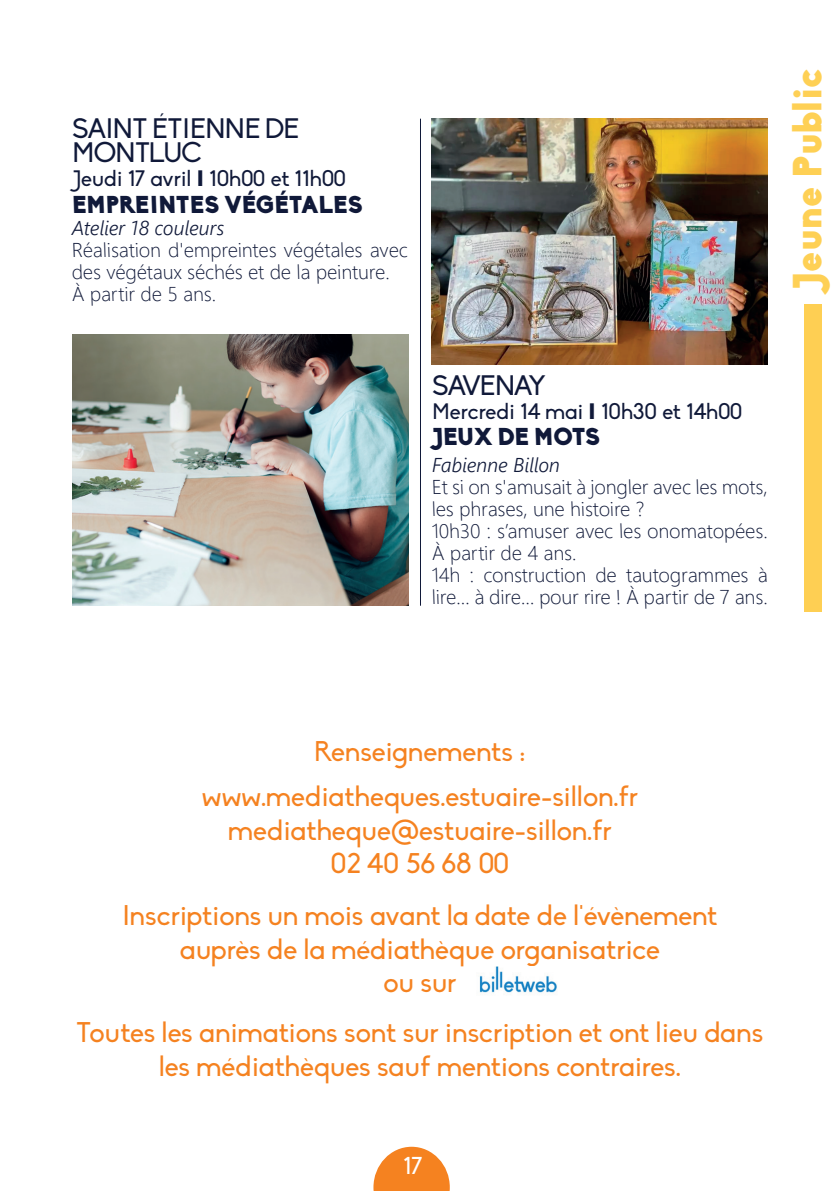
<style>
.page{position:relative;width:840px;height:1191px;background:#fff}
.page>*{position:absolute;margin:0;border:0;box-sizing:border-box;transform-origin:0 0}
.t1{font:900 40px "Biko";color:#fed055}
.t2{font:28px/33.6px "Biko";color:#f58220;text-align:center}
.t3{font:27.8px/24px "Biko";letter-spacing:-.03em;color:#101939}
.t4{font:27.8px "Biko";letter-spacing:-.06em;color:#101939}
.t5{font:900 24px "Biko";color:#101939}
.t6{font:24px "Biko";color:#fff}
.t7{font:22px "Biko";color:#101939}
.t8{font:300 20px/22px "Segoe UI";color:#101939}
.t9{font:italic 300 20px "Segoe UI";color:#101939}
.s1{font-weight:900}
</style>
<div class="page">
<svg style="left:373px;top:1146px;width:76px;height:45px"></svg>
<img style="left:72px;top:334px;width:336px;height:271px">
<img style="left:431px;top:119px;width:336px;height:245px">
<img style="left:479px;top:966px;width:78px;height:27px">
<div style="left:804px;top:304px;width:17px;height:308px;background:#fecf53"></div>
<hr style="left:420px;top:119px;width:1px;height:486px;background:#101939">
<p class="t3" style="left:72px;top:117px;width:228px">SAINT ÉTIENNE DE<br>MONTLUC</p>
<p class="t7" style="left:72px;top:166px;width:276px">Jeudi 17 avril <span class="s1">I</span> 10h00 et 11h00</p>
<p class="t5" style="left:72px;top:189px;width:293px">EMPREINTES VÉGÉTALES</p>
<p class="t9" style="left:72px;top:208px;width:155px">Atelier 18 couleurs</p>
<p class="t8" style="left:72px;top:236px;width:338px">Réalisation d'empreintes végétales avec des végétaux séchés et de la peinture.<br>À partir de 5 ans.</p>
<h1 class="t1" style="left:782px;top:291px;width:224px;rotate:-90deg">Jeune Public</h1>
<p class="t4" style="left:432px;top:370px;width:115px">SAVENAY</p>
<p class="t7" style="left:432px;top:399px;width:312px">Mercredi 14 mai <span class="s1">I</span> 10h30 et 14h00</p>
<p class="t5" style="left:432px;top:422px;width:171px">JEUX DE MOTS</p>
<p class="t9" style="left:432px;top:446px;width:131px">Fabienne Billon</p>
<p class="t8" style="left:432px;top:474px;width:338px">Et si on s'amusait à jongler avec les mots, les phrases, une histoire ?<br>10h30 : s’amuser avec les onomatopées.<br>À partir de 4 ans.<br>14h : construction de tautogrammes à lire… à dire… pour rire ! À partir de 7 ans.</p>
<p class="t2" style="left:202px;top:729px;width:437px;line-height:45.6px">Renseignements : www.mediatheques.estuaire-sillon.fr</p>
<p class="t2" style="left:228px;top:814px;width:385px">mediatheque@estuaire-sillon.fr<br>02 40 56 68 00</p>
<p class="t2" style="left:122px;top:899px;width:596px">Inscriptions un mois avant la date de l'évènement auprès de la médiathèque organisatrice<br>ou sur</p>
<p class="t2" style="left:77px;top:1016px;width:687px">Toutes les animations sont sur inscription et ont lieu dans les médiathèques sauf mentions contraires.</p>
<p class="t6" style="left:403px;top:1152px;width:21px">17</p>
</div>
